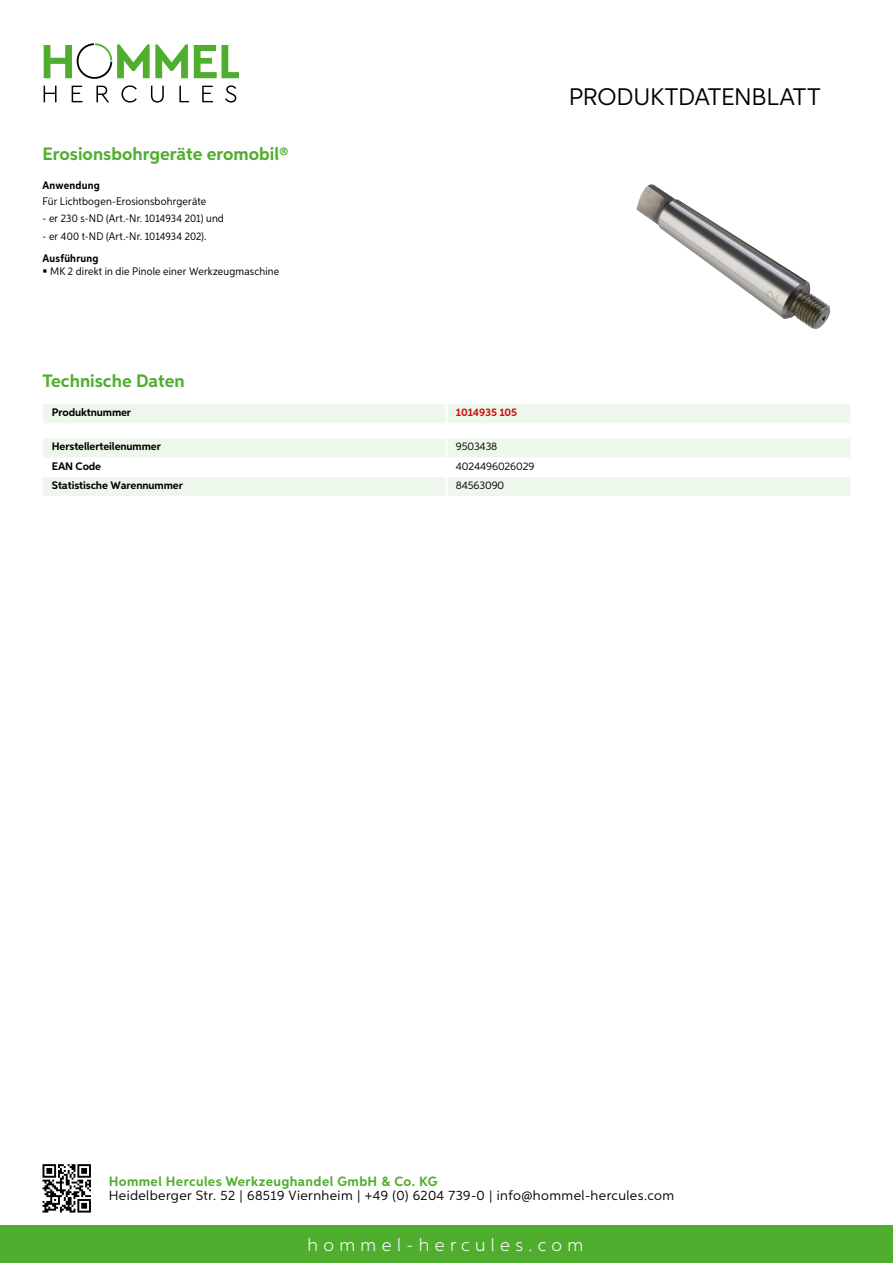
<style>
.page{position:relative;width:893px;height:1263px;background:#fff}
.page>*{position:absolute;margin:0;border:0;box-sizing:border-box;transform-origin:0 0}
.t1{font:24px "Aspira";letter-spacing:-.01em;color:#000}
.t2{font:700 18px "Aspira";color:#50ae2f}
.t3{font:300 18px "Aspira";letter-spacing:.3em;color:#fff}
.t4{font:13.5px "Aspira";letter-spacing:.03em;color:#000}
.t5{font:700 13.5px "Aspira";letter-spacing:.03em;color:#50ae2f}
.t6{font:10.95px "Aspira Nar";letter-spacing:.015em;color:#000}
.t7{font:700 10.95px "Aspira";letter-spacing:-.01em;color:#000}
.t8{font:10.95px "Aspira";letter-spacing:-.01em;color:#000}
.t9{font:700 10.95px "Aspira Nar";letter-spacing:.02em;color:#000}
.t10{font:700 10.95px "Aspira";letter-spacing:-.01em;color:#cd1013}
</style>
<div class="page">
<div style="left:0;top:1226px;width:893px;height:37px;background:#50ae2f"></div>
<svg style="left:43px;top:1164px;width:48px;height:48px"></svg>
<svg style="left:194px;top:45px;width:45px;height:33px"></svg>
<svg style="left:44px;top:43px;width:144px;height:36px"></svg>
<svg style="left:44px;top:86px;width:13px;height:16px"></svg>
<svg style="left:72px;top:86px;width:10px;height:16px"></svg>
<svg style="left:96px;top:86px;width:13px;height:16px"></svg>
<svg style="left:121px;top:85px;width:16px;height:18px"></svg>
<svg style="left:151px;top:86px;width:13px;height:17px"></svg>
<svg style="left:179px;top:86px;width:10px;height:16px"></svg>
<svg style="left:202px;top:86px;width:11px;height:16px"></svg>
<svg style="left:225px;top:85px;width:11px;height:18px"></svg>
<div style="left:43px;top:404px;width:807px;height:19px;background:#eef7eb"></div>
<hr style="left:445px;top:404px;width:3px;height:19px;background:#fff">
<svg style="left:43px;top:439px;width:807px;height:57px"></svg>
<hr style="left:445px;top:477px;width:3px;height:19px;background:#fff">
<img style="left:636px;top:184px;width:195px;height:145px">
<h2 class="t2" style="left:43px;top:142px;width:247px">Erosionsbohrgeräte eromobil®</h2>
<p class="t9" style="left:43px;top:179px;width:59px">Anwendung</p>
<p class="t6" style="left:43px;top:194px;width:165px">Für Lichtbogen-Erosionsbohrgeräte</p>
<p class="t6" style="left:43px;top:212px;width:183px">- er 230 s-ND (Art.-Nr. 1014934 201) und</p>
<p class="t6" style="left:43px;top:229px;width:165px">- er 400 t-ND (Art.-Nr. 1014934 202).</p>
<p class="t9" style="left:43px;top:251px;width:58px">Ausführung</p>
<p class="t6" style="left:50px;top:264px;width:231px">MK 2 direkt in die Pinole einer Werkzeugmaschine</p>
<h1 class="t1" style="left:569px;top:82px;width:253px">Produktdatenblatt</h1>
<h2 class="t2" style="left:43px;top:370px;width:144px">Technische Daten</h2>
<p class="t7" style="left:52px;top:405px;width:81px">Produktnummer</p>
<p class="t10" style="left:456px;top:405px;width:63px">1014935 105</p>
<p class="t7" style="left:52px;top:440px;width:111px">Herstellerteilenummer</p>
<p class="t8" style="left:456px;top:440px;width:43px">9503438</p>
<p class="t7" style="left:52px;top:459px;width:51px">EAN Code</p>
<p class="t8" style="left:456px;top:459px;width:80px">4024496026029</p>
<p class="t7" style="left:52px;top:478px;width:132px">Statistische Warennummer</p>
<p class="t8" style="left:456px;top:478px;width:50px">84563090</p>
<p class="t5" style="left:109px;top:1172px;width:330px">Hommel Hercules Werkzeughandel GmbH &amp; Co. KG</p>
<p class="t4" style="left:109px;top:1187px;width:567px">Heidelberger Str. 52 | 68519 Viernheim | +49 (0) 6204 739-0 | info@hommel-hercules.com</p>
<h2 class="t3" style="left:307px;top:1234px;width:277px">hommel-hercules.com</h2>
</div>
